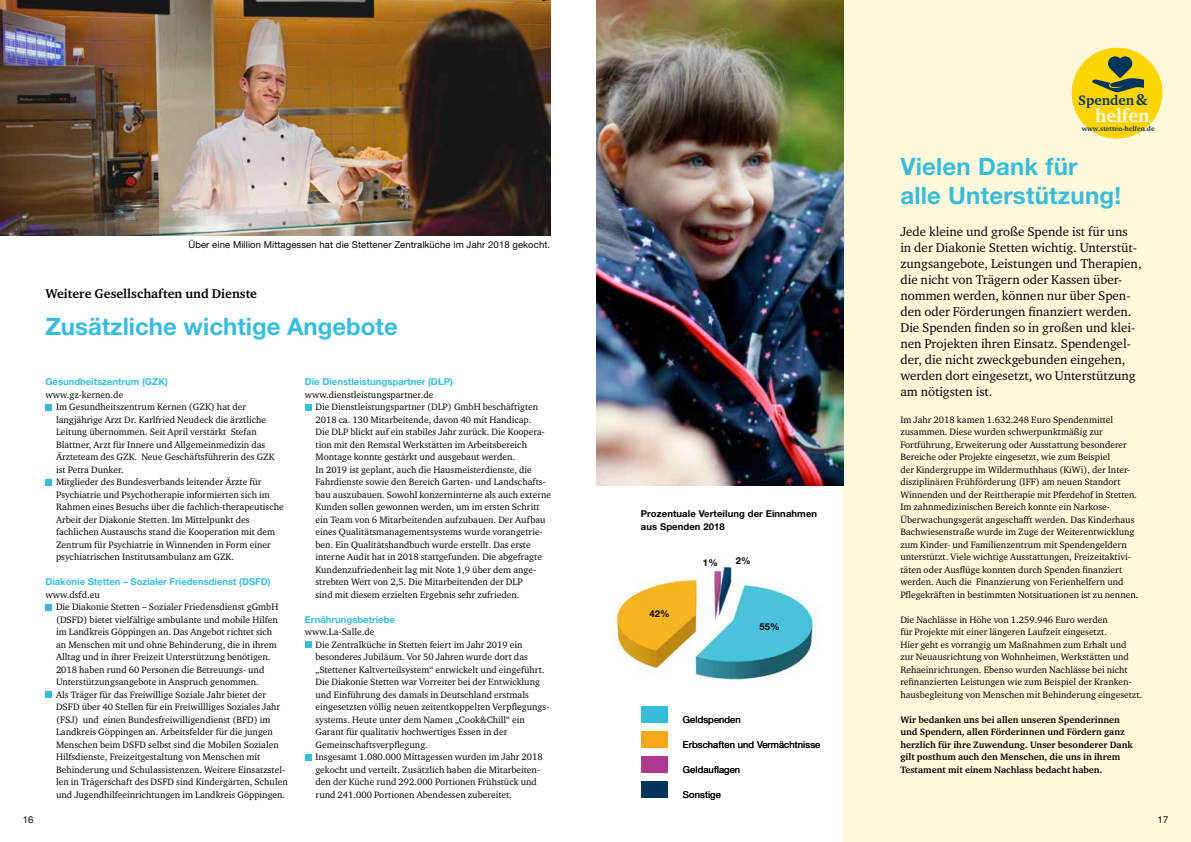
<style>
.page{position:relative;width:1191px;height:842px;background:#fff}
.page>*{position:absolute;margin:0;border:0;box-sizing:border-box;transform-origin:0 0}
.t1{font:700 24px/28.8px "Helvetica Neue LT Std";letter-spacing:.01em;color:#39bcdc}
.t2{font:700 18.8px "Charter ITC Std";color:#fff}
.t3{font:700 14px "Charter ITC Std";color:#00355b}
.t4{font:13px/16px "Charter ITC Std";color:#000}
.t5{font:700 13px "Charter ITC Std";color:#000}
.t6{font:9.5px/12.5px "Charter ITC Std";color:#000}
.t7{font:700 9.5px/12.5px "Charter ITC Std";color:#000}
.t8{font:9.5px "Helvetica Neue LT Std";letter-spacing:.01em;color:#000}
.t9{font:700 9.5px "Helvetica Neue LT Std";color:#39bcdc}
.t10{font:700 9.5px/12.5px "Helvetica Neue LT Std";letter-spacing:.01em;color:#000}
.t11{font:700 7px "Charter ITC Std";color:#00355b}
.s1{font-size:16.1px}
</style>
<div class="page">
<div style="left:844px;top:0;width:347px;height:842px;background:#fff8da"></div>
<div style="left:45px;top:404px;width:7px;height:6px;background:#39bcdc"></div>
<div style="left:45px;top:479px;width:7px;height:6px;background:#39bcdc"></div>
<div style="left:45px;top:604px;width:7px;height:6px;background:#39bcdc"></div>
<div style="left:45px;top:691px;width:7px;height:7px;background:#39bcdc"></div>
<svg style="left:305px;top:404px;width:6px;height:6px"></svg>
<div style="left:305px;top:641px;width:6px;height:7px;background:#39bcdc"></div>
<svg style="left:305px;top:754px;width:6px;height:6px"></svg>
<div style="left:1071px;top:48px;width:91px;height:90px;background:#ffd400;border-radius:50%"></div>
<svg style="left:1072px;top:56px;width:87px;height:68px"></svg>
<img style="left:596px;top:0;width:248px;height:485px">
<div style="left:641px;top:706px;width:27px;height:17px;background:#39bcdc"></div>
<div style="left:641px;top:731px;width:27px;height:17px;background:#f7a719"></div>
<div style="left:641px;top:756px;width:27px;height:17px;background:#ab398d"></div>
<div style="left:641px;top:781px;width:27px;height:17px;background:#00355b"></div>
<img style="left:613px;top:561px;width:207px;height:121px">
<img style="left:0;top:0;width:550px;height:235px">
<p class="t8" style="left:188px;top:239px;width:363px">Über eine Million Mittagessen hat die Stettener Zentralküche im Jahr 2018 gekocht.</p>
<h3 class="t5" style="left:45px;top:285px;width:213px">Weitere Gesellschaften und Dienste</h3>
<h1 class="t1" style="left:45px;top:312px;width:354px">Zusätzliche wichtige Angebote</h1>
<p class="t9" style="left:45px;top:376px;width:124px">Gesundheitszentrum (GZK)</p>
<p class="t6" style="left:56px;top:388px;width:229px;text-indent:-11px">www.gz-kernen.de<br>Im Gesundheitszentrum Kernen (GZK) hat der langjährige Arzt Dr. Karlfried Neudeck die ärztliche Leitung übernommen. Seit April verstärkt Stefan Blattner, Arzt für Innere und Allgemeinmedizin das Ärzteteam des GZK. Neue Geschäftsführerin des GZK ist Petra Dunker.<br>Mitglieder des Bundesverbands leitender Ärzte für Psychiatrie und Psychotherapie informierten sich im Rahmen eines Besuchs über die fachlich-therapeutische Arbeit der Diakonie Stetten. Im Mittelpunkt des fachlichen Austauschs stand die Kooperation mit dem Zentrum für Psychiatrie in Winnenden in Form einer psychiatrischen Institutsambulanz am GZK.</p>
<p class="t9" style="left:45px;top:576px;width:227px">Diakonie Stetten – Sozialer Friedensdienst (DSFD)</p>
<p class="t6" style="left:56px;top:588px;width:233px;text-indent:-11px">www.dsfd.eu<br>Die Diakonie Stetten – Sozialer Friedensdienst gGmbH (DSFD) bietet vielfältige ambulante und mobile Hilfen im Landkreis Göppingen an. Das Angebot richtet sich<br>an Menschen mit und ohne Behinderung, die in ihrem Alltag und in ihrer Freizeit Unterstützung benötigen.<br>2018 haben rund 60 Personen die Betreuungs- und Unterstützungsangebote in Anspruch genommen.<br>Als Träger für das Freiwillige Soziale Jahr bietet der DSFD über 40 Stellen für ein Freiwillliges Soziales Jahr (FSJ) und einen Bundesfreiwilligendienst (BFD) im Landkreis Göppingen an. Arbeitsfelder für die jungen Menschen beim DSFD selbst sind die Mobilen Sozialen Hilfsdienste, Freizeitgestaltung von Menschen mit Behinderung und Schulassistenzen. Weitere Einsatzstel&shy;len in Trägerschaft des DSFD sind Kindergärten, Schulen und Jugendhilfeeinrichtungen im Landkreis Göppingen.</p>
<p class="t9" style="left:305px;top:376px;width:149px">Die Dienstleistungspartner (DLP)</p>
<p class="t6" style="left:315px;top:388px;width:237px;text-indent:-11px">www.dienstleistungspartner.de<br>Die Dienstleistungspartner (DLP) GmbH beschäftigten 2018 ca. 130 Mitarbeitende, davon 40 mit Handicap.<br>Die DLP blickt auf ein stabiles Jahr zurück. Die Koopera&shy;tion mit den Remstal Werkstätten im Arbeitsbereich Montage konnte gestärkt und ausgebaut werden.<br>In 2019 ist geplant, auch die Hausmeisterdienste, die Fahrdienste sowie den Bereich Garten- und Landschafts&shy;bau auszubauen. Sowohl konzerninterne als auch externe Kunden sollen gewonnen werden, um im ersten Schritt ein Team von 6 Mitarbeitenden aufzubauen. Der Aufbau eines Qualitätsmanagementsystems wurde vorangetrie&shy;ben. Ein Qualitätshandbuch wurde erstellt. Das erste interne Audit hat in 2018 stattgefunden. Die abgefragte Kundenzufriedenheit lag mit Note 1,9 über dem ange&shy;strebten Wert von 2,5. Die Mitarbeitenden der DLP<br>sind mit diesem erzielten Ergebnis sehr zufrieden.</p>
<p class="t9" style="left:305px;top:613px;width:92px">Ernährungsbetriebe</p>
<p class="t6" style="left:315px;top:626px;width:235px;text-indent:-11px">www.La-Salle.de<br>Die Zentralküche in Stetten feiert im Jahr 2019 ein besonderes Jubiläum. Vor 50 Jahren wurde dort das „Stettener Kaltverteilsystem“ entwickelt und eingeführt.<br>Die Diakonie Stetten war Vorreiter bei der Entwicklung und Einführung des damals in Deutschland erstmals eingesetzten völlig neuen zeitentkoppelten Verpflegungs&shy;systems. Heute unter dem Namen „Cook&amp;Chill“ ein Garant für qualitativ hochwertiges Essen in der Gemeinschaftsverpflegung.<br>Insgesamt 1.080.000 Mittagessen wurden im Jahr 2018 gekocht und verteilt. Zusätzlich haben die Mitarbeiten&shy;den der Küche rund 292.000 Portionen Frühstück und rund 241.000 Portionen Abendessen zubereitet.</p>
<p class="t10" style="left:641px;top:507px;width:178px">Prozentuale Verteilung der Einnahmen aus Spenden 2018</p>
<p class="t10" style="left:649px;top:607px;width:22px">42%</p>
<p class="t10" style="left:703px;top:556px;width:16px">1%</p>
<p class="t10" style="left:736px;top:554px;width:16px">2%</p>
<p class="t10" style="left:759px;top:620px;width:22px">55%</p>
<p class="t8" style="left:683px;top:714px;width:59px">Geldspenden</p>
<p class="t8" style="left:683px;top:739px;width:139px">Erbschaften und Vermächtnisse</p>
<p class="t8" style="left:683px;top:764px;width:59px">Geldauflagen</p>
<p class="t8" style="left:683px;top:789px;width:39px">Sonstige</p>
<h3 class="t3" style="left:1078px;top:91px;width:71px">Spenden<span class="s1">&amp;</span></h3>
<h2 class="t2" style="left:1095px;top:104px;width:56px">helfen</h2>
<p class="t11" style="left:1081px;top:125px;width:75px">www.stetten-helfen.de</p>
<h1 class="t1" style="left:900px;top:152px;width:222px">Vielen Dank für alle Unterstützung!</h1>
<p class="t4" style="left:900px;top:223px;width:243px">Jede kleine und große Spende ist für uns in der Diakonie Stetten wichtig. Unterstüt&shy;zungsangebote, Leistungen und Therapien, die nicht von Trägern oder Kassen über&shy;nommen werden, können nur über Spen&shy;den oder Förderungen finanziert werden.<br>Die Spenden finden so in großen und klei&shy;nen Projekten ihren Einsatz. Spendengel&shy;der, die nicht zweckgebunden eingehen, werden dort eingesetzt, wo Unterstützung am nötigsten ist.</p>
<p class="t6" style="left:900px;top:413px;width:240px">Im Jahr 2018 kamen 1.632.248 Euro Spendenmittel zusammen. Diese wurden schwerpunktmäßig zur Fortführung, Erweiterung oder Ausstattung besonderer Bereiche oder Projekte eingesetzt, wie zum Beispiel<br>der Kindergruppe im Wildermuthhaus (KiWi), der Inter&shy;disziplinären Frühförderung (IFF) am neuen Standort Winnenden und der Reittherapie mit Pferdehof in Stetten.<br>Im zahnmedizinischen Bereich konnte ein Narkose-Überwachungsgerät angeschafft werden. Das Kinderhaus Bachwiesenstraße wurde im Zuge der Weiterentwicklung zum Kinder- und Familienzentrum mit Spendengeldern unterstützt. Viele wichtige Ausstattungen, Freizeitaktivi&shy;täten oder Ausflüge konnten durch Spenden finanziert werden. Auch die Finanzierung von Ferienhelfern und Pflegekräften in bestimmten Notsituationen ist zu nennen.</p>
<p class="t6" style="left:900px;top:613px;width:243px">Die Nachlässe in Höhe von 1.259.946 Euro werden<br>für Projekte mit einer längeren Laufzeit eingesetzt.<br>Hier geht es vorrangig um Maßnahmen zum Erhalt und zur Neuausrichtung von Wohnheimen, Werkstätten und Rehaeinrichtungen. Ebenso wurden Nachlässe bei nicht refinanzierten Leistungen wie zum Beispiel der Kranken&shy;hausbegleitung von Menschen mit Behinderung eingesetzt.</p>
<p class="t7" style="left:900px;top:713px;width:234px">Wir bedanken uns bei allen unseren Spenderinnen und Spendern, allen Förderinnen und Fördern ganz herzlich für ihre Zuwendung. Unser besonderer Dank gilt posthum auch den Menschen, die uns in ihrem Testament mit einem Nachlass bedacht haben.</p>
<p class="t8" style="left:23px;top:814px;width:12px">16</p>
<p class="t8" style="left:1157px;top:814px;width:12px">17</p>
</div>
